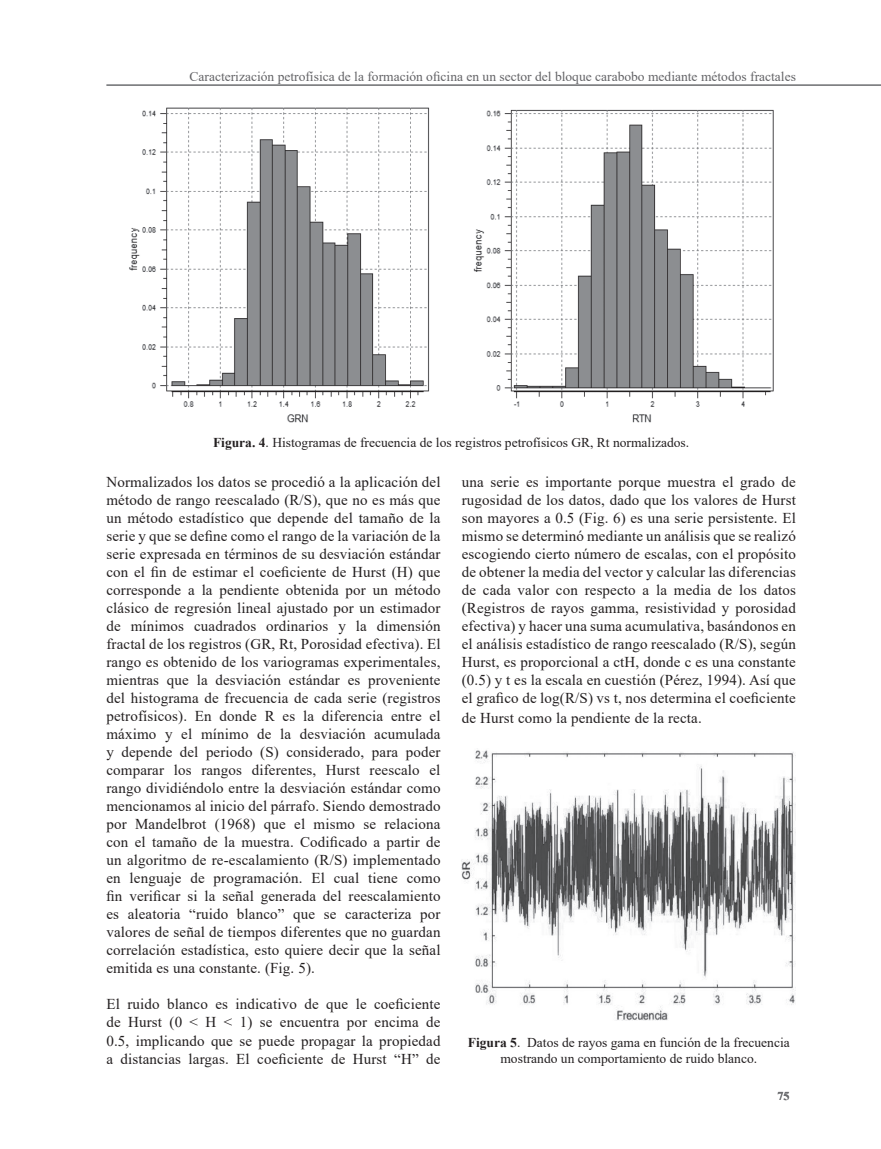
<style>
.page{position:relative;width:881px;height:1149px;background:#fff}
.page>*{position:absolute;margin:0;border:0;box-sizing:border-box;transform-origin:0 0}
.t1{font:15px/18px "Times New Roman";letter-spacing:.01em;color:#231f20;text-align:justify}
.Pie_de_foto{font:13.5px/16.2px "Times New Roman";color:#231f20;text-align:center}
.t2{font:13.5px "Times New Roman";color:#636366}
.t3{font:700 12px "Times New Roman";color:#6c6d70}
.s1{font-weight:700}
</style>
<div class="page">
<hr style="left:106px;top:84px;width:774px;height:2px;background:#6c6d70">
<img style="left:129px;top:107px;width:644px;height:316px">
<img style="left:461px;top:750px;width:334px;height:269px">
<p class="t2" style="left:189px;top:67px;width:607px">Caracterización petrofísica de la formación oficina en un sector del bloque carabobo mediante métodos fractales</p>
<p class="Pie_de_foto" style="left:213px;top:434px;width:477px"><span class="s1">Figura. 4</span>. Histogramas de frecuencia de los registros petrofísicos GR, Rt normalizados.</p>
<p class="t1" style="left:106px;top:472px;width:335px">Normalizados los datos se procedió a la aplicación del método de rango reescalado (R/S), que no es más que un método estadístico que depende del tamaño de la serie y que se define como el rango de la variación de la serie expresada en términos de su desviación estándar con el fin de estimar el coeficiente de Hurst (H) que corresponde a la pendiente obtenida por un método clásico de regresión lineal ajustado por un estimador de mínimos cuadrados ordinarios y la dimensión fractal de los registros (GR, Rt, Porosidad efectiva). El rango es obtenido de los variogramas experimentales, mientras que la desviación estándar es proveniente del histograma de frecuencia de cada serie (registros petrofísicos). En donde R es la diferencia entre el máximo y el mínimo de la desviación acumulada y depende del periodo (S) considerado, para poder comparar los rangos diferentes, Hurst reescalo el rango dividiéndolo entre la desviación estándar como mencionamos al inicio del párrafo. Siendo demostrado por Mandelbrot (1968) que el mismo se relaciona con el tamaño de la muestra. Codificado a partir de un algoritmo de re-escalamiento (R/S) implementado en lenguaje de programación. El cual tiene como fin verificar si la señal generada del reescalamiento es aleatoria “ruido blanco” que se caracteriza por valores de señal de tiempos diferentes que no guardan correlación estadística, esto quiere decir que la señal emitida es una constante. (Fig. 5).</p>
<p class="t1" style="left:106px;top:994px;width:335px">El ruido blanco es indicativo de que le coeficiente de Hurst (0 &lt; H &lt; 1) se encuentra por encima de 0.5, implicando que se puede propagar la propiedad a distancias largas. El coeficiente de Hurst “H” de</p>
<p class="t1" style="left:461px;top:472px;width:335px">una serie es importante porque muestra el grado de rugosidad de los datos, dado que los valores de Hurst son mayores a 0.5 (Fig. 6) es una serie persistente. El mismo se determinó mediante un análisis que se realizó escogiendo cierto número de escalas, con el propósito de obtener la media del vector y calcular las diferencias de cada valor con respecto a la media de los datos (Registros de rayos gamma, resistividad y porosidad efectiva) y hacer una suma acumulativa, basándonos en el análisis estadístico de rango reescalado (R/S), según Hurst, es proporcional a ctH, donde c es una constante (0.5) y t es la escala en cuestión (Pérez, 1994). Así que el grafico de log(R/S) vs t, nos determina el coeficiente</p>
<p class="t1" style="left:461px;top:708px;width:241px">de Hurst como la pendiente de la recta.</p>
<p class="Pie_de_foto" style="left:467px;top:1033px;width:323px"><span class="s1">Figura 5</span>. Datos de rayos gama en función de la frecuencia mostrando un comportamiento de ruido blanco.</p>
<p class="t3" style="left:777px;top:1087px;width:13px">75</p>
</div>
